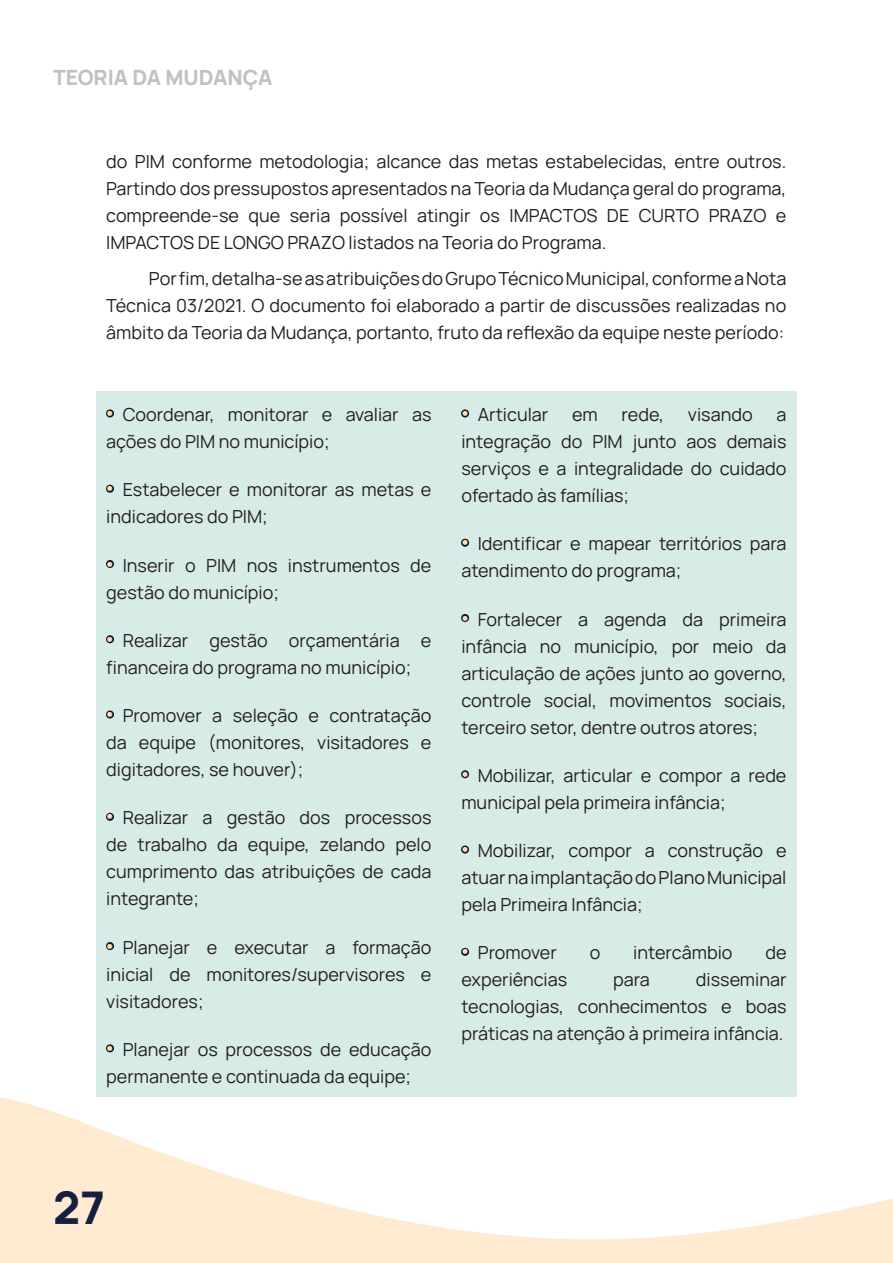
<style>
.page{position:relative;width:893px;height:1263px;background:#fff}
.page>*{position:absolute;margin:0;border:0;box-sizing:border-box;transform-origin:0 0}
.t1{font:200 45px "Manrope";color:#181e3f}
.t2{font:200 21px "Manrope";color:#c0c2c1}
.t3{font:200 18px/27px "Manrope";color:#231f20;text-align:justify}
</style>
<div class="page">
<svg style="left:0;top:913px;width:893px;height:350px"></svg>
<div style="left:96px;top:391px;width:700px;height:706px;background:#d8ece7"></div>
<p class="t2" style="left:53px;top:63px;width:221px">TEORIA DA MUDANÇA</p>
<p class="t3" style="left:106px;top:147px;width:681px">do PIM conforme metodologia; alcance das metas estabelecidas, entre outros.<br>Partindo dos pressupostos apresentados na Teoria da Mudança geral do programa, compreende-se que seria possível atingir os IMPACTOS DE CURTO PRAZO e IMPACTOS DE LONGO PRAZO listados na Teoria do Programa.</p>
<p class="t3" style="left:106px;top:264px;width:681px;text-indent:43px">Por fim, detalha-se as atribuições do Grupo Técnico Municipal, conforme a Nota Técnica 03/2021. O documento foi elaborado a partir de discussões realizadas no âmbito da Teoria da Mudança, portanto, fruto da reflexão da equipe neste período:</p>
<p class="t3" style="left:106px;top:400px;width:327px"><sup>•</sup> Coordenar, monitorar e avaliar as ações do PIM no município;</p>
<p class="t3" style="left:106px;top:475px;width:327px"><sup>•</sup> Estabelecer e monitorar as metas e indicadores do PIM;</p>
<p class="t3" style="left:106px;top:551px;width:327px"><sup>•</sup> Inserir o PIM nos instrumentos de gestão do município;</p>
<p class="t3" style="left:106px;top:626px;width:327px"><sup>•</sup> Realizar gestão orçamentária e financeira do programa no município;</p>
<p class="t3" style="left:106px;top:701px;width:327px"><sup>•</sup> Promover a seleção e contratação da equipe (monitores, visitadores e digitadores, se houver);</p>
<p class="t3" style="left:106px;top:804px;width:327px"><sup>•</sup> Realizar a gestão dos processos de trabalho da equipe, zelando pelo cumprimento das atribuições de cada integrante;</p>
<p class="t3" style="left:106px;top:933px;width:327px"><sup>•</sup> Planejar e executar a formação inicial de monitores/supervisores e visitadores;</p>
<p class="t3" style="left:106px;top:1035px;width:327px"><sup>•</sup> Planejar os processos de educação permanente e continuada da equipe;</p>
<p class="t3" style="left:461px;top:400px;width:89px"><sup>•</sup> Articular</p>
<p class="t3" style="left:572px;top:400px;width:27px">em</p>
<p class="t3" style="left:622px;top:400px;width:44px">rede,</p>
<p class="t3" style="left:688px;top:400px;width:66px">visando</p>
<p class="t3" style="left:461px;top:400px;width:327px;text-indent:315px">a integração do PIM junto aos demais serviços e a integralidade do cuidado ofertado às famílias;</p>
<p class="t3" style="left:461px;top:529px;width:327px"><sup>•</sup> Identificar e mapear territórios para atendimento do programa;</p>
<p class="t3" style="left:461px;top:605px;width:327px"><sup>•</sup> Fortalecer a agenda da primeira infância no município, por meio da articulação de ações junto ao governo, controle social, movimentos sociais, terceiro setor, dentre outros atores;</p>
<p class="t3" style="left:461px;top:761px;width:327px"><sup>•</sup> Mobilizar, articular e compor a rede municipal pela primeira infância;</p>
<p class="t3" style="left:461px;top:836px;width:327px"><sup>•</sup> Mobilizar, compor a construção e atuar na implantação do Plano Municipal pela Primeira Infância;</p>
<p class="t3" style="left:461px;top:939px;width:97px"><sup>•</sup> Promover</p>
<p class="t3" style="left:590px;top:939px;width:12px">o</p>
<p class="t3" style="left:633px;top:939px;width:101px">intercâmbio</p>
<p class="t3" style="left:765px;top:939px;width:23px">de</p>
<p class="t3" style="left:461px;top:966px;width:107px">experiências</p>
<p class="t3" style="left:613px;top:966px;width:38px">para</p>
<p class="t3" style="left:461px;top:966px;width:327px;text-indent:235px">disseminar tecnologias, conhecimentos e boas práticas na atenção à primeira infância.</p>
<h1 class="t1" style="left:53px;top:1176px;width:53px">27</h1>
</div>
